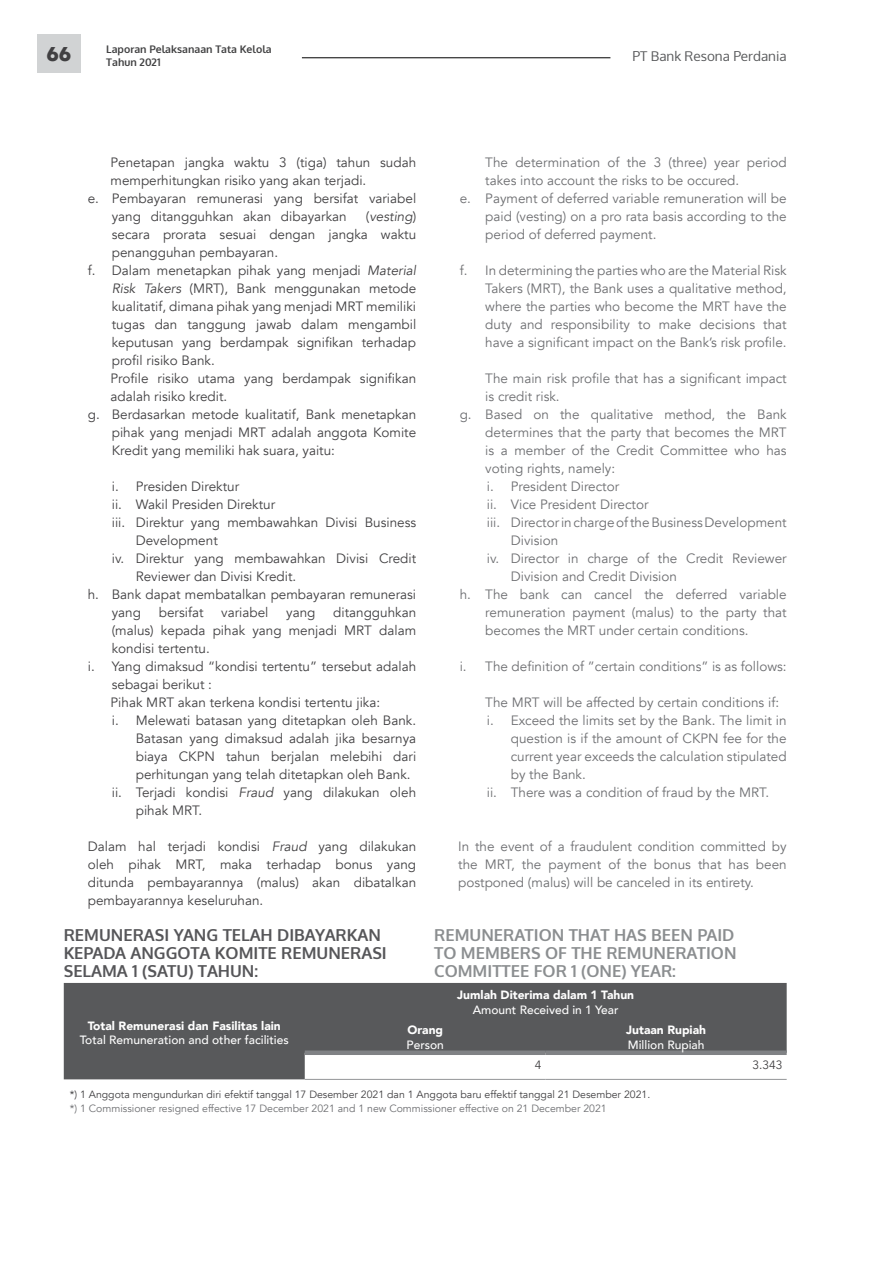
<style>
.page{position:relative;width:893px;height:1263px;background:#fff}
.page>*{position:absolute;margin:0;border:0;box-sizing:border-box;transform-origin:0 0}
.t1{font:21px "Mont Heavy DEMO";color:#414042}
.t2{font:700 16.5px/18px "Oxygen";color:#565659}
.t3{font:700 16.5px/18px "Oxygen";color:#8b8e90}
.t4{font:13.5px/18px "Avenir";color:#414042;text-align:justify}
.t5{font:13.5px/18px "Avenir";color:#6d6e71;text-align:justify}
.t6{font:13.5px "Oxygen";color:#58595b}
.t7{font:italic 13.5px "Avenir";color:#414042}
.t8{font:500 12px "Avenir";color:#fff}
.t9{font:900 12px "Avenir";color:#fff}
.t10{font:12px "Avenir";color:#414042}
.t11{font:10.5px "Avenir";color:#414042}
.t12{font:10.5px "Avenir";color:#6d6e71}
.t13{font:700 10.5px/12.6px "Oxygen";color:#414142}
.s1{font-style:normal}
.s2{font-style:italic}
</style>
<div class="page">
<div style="left:37px;top:34px;width:44px;height:39px;background:#d1d3d4"></div>
<hr style="left:302px;top:57px;width:308px;height:1px;background:#000">
<svg style="left:64px;top:983px;width:723px;height:96px;fill:#58595b"></svg>
<hr style="left:305px;top:1079px;width:241px;height:1px;background:#939598">
<hr style="left:546px;top:1079px;width:241px;height:1px;background:#939598">
<div style="left:305px;top:1050px;width:241px;height:5px;background:#808285"></div>
<div style="left:546px;top:1050px;width:241px;height:5px;background:#808285"></div>
<p class="t13" style="left:106px;top:43px;width:167px">Laporan Pelaksanaan Tata Kelola<br>Tahun 2021</p>
<h1 class="t1" style="left:47px;top:42px;width:26px">66</h1>
<p class="t6" style="left:633px;top:47px;width:156px">PT Bank Resona Perdania</p>
<p class="t4" style="left:111px;top:153px;width:307px">Penetapan jangka waktu 3 (tiga) tahun sudah</p>
<p class="t4" style="left:111px;top:171px;width:257px">memperhitungkan risiko yang akan terjadi.</p>
<p class="t4" style="left:88px;top:189px;width:330px">e. Pembayaran remunerasi yang bersifat variabel</p>
<p class="t4" style="left:112px;top:207px;width:236px">yang ditangguhkan akan dibayarkan</p>
<p class="t7" style="left:366px;top:208px;width:52px"><span class="s1">(</span>vesting<span class="s1">)</span></p>
<p class="t4" style="left:112px;top:225px;width:306px">secara prorata sesuai dengan jangka waktu</p>
<p class="t4" style="left:112px;top:243px;width:168px">penangguhan pembayaran.</p>
<p class="t4" style="left:88px;top:261px;width:330px">f. Dalam menetapkan pihak yang menjadi <span class="s2">Material</span></p>
<p class="t4" style="left:112px;top:279px;width:306px"><span class="s2">Risk Takers</span> (MRT), Bank menggunakan metode</p>
<p class="t4" style="left:112px;top:297px;width:306px">kualitatif, dimana pihak yang menjadi MRT memiliki</p>
<p class="t4" style="left:112px;top:315px;width:306px">tugas dan tanggung jawab dalam mengambil</p>
<p class="t4" style="left:112px;top:333px;width:306px">keputusan yang berdampak signifikan terhadap</p>
<p class="t4" style="left:112px;top:351px;width:104px">profil risiko Bank.</p>
<p class="t4" style="left:111px;top:369px;width:307px">Profile risiko utama yang berdampak signifikan</p>
<p class="t4" style="left:111px;top:387px;width:118px">adalah risiko kredit.</p>
<p class="t4" style="left:88px;top:405px;width:330px">g. Berdasarkan metode kualitatif, Bank menetapkan</p>
<p class="t4" style="left:112px;top:423px;width:306px">pihak yang menjadi MRT adalah anggota Komite</p>
<p class="t4" style="left:112px;top:441px;width:225px">Kredit yang memiliki hak suara, yaitu:</p>
<p class="t4" style="left:112px;top:477px;width:129px">i. Presiden Direktur</p>
<p class="t4" style="left:112px;top:495px;width:165px">ii. Wakil Presiden Direktur</p>
<p class="t4" style="left:112px;top:513px;width:306px">iii. Direktur yang membawahkan Divisi Business</p>
<p class="t4" style="left:136px;top:531px;width:84px">Development</p>
<p class="t4" style="left:112px;top:549px;width:306px">iv. Direktur yang membawahkan Divisi Credit</p>
<p class="t4" style="left:136px;top:567px;width:162px">Reviewer dan Divisi Kredit.</p>
<p class="t4" style="left:88px;top:585px;width:330px">h. Bank dapat membatalkan pembayaran remunerasi</p>
<p class="t4" style="left:112px;top:603px;width:31px">yang</p>
<p class="t4" style="left:159px;top:603px;width:46px">bersifat</p>
<p class="t4" style="left:221px;top:603px;width:49px">variabel</p>
<p class="t4" style="left:286px;top:603px;width:31px">yang</p>
<p class="t4" style="left:333px;top:603px;width:85px">ditangguhkan</p>
<p class="t4" style="left:112px;top:621px;width:306px">(malus) kepada pihak yang menjadi MRT dalam</p>
<p class="t4" style="left:112px;top:639px;width:99px">kondisi tertentu.</p>
<p class="t4" style="left:88px;top:657px;width:330px">i. Yang dimaksud “kondisi tertentu” tersebut adalah</p>
<p class="t4" style="left:112px;top:675px;width:102px">sebagai berikut :</p>
<p class="t4" style="left:111px;top:693px;width:271px">Pihak MRT akan terkena kondisi tertentu jika:</p>
<p class="t4" style="left:112px;top:711px;width:306px">i. Melewati batasan yang ditetapkan oleh Bank.</p>
<p class="t4" style="left:136px;top:729px;width:282px">Batasan yang dimaksud adalah jika besarnya</p>
<p class="t4" style="left:136px;top:747px;width:282px">biaya CKPN tahun berjalan melebihi dari</p>
<p class="t4" style="left:136px;top:765px;width:276px">perhitungan yang telah ditetapkan oleh Bank.</p>
<p class="t4" style="left:112px;top:783px;width:306px">ii. Terjadi kondisi <span class="s2">Fraud</span> yang dilakukan oleh</p>
<p class="t4" style="left:136px;top:801px;width:68px">pihak MRT.</p>
<p class="t4" style="left:88px;top:837px;width:330px">Dalam hal terjadi kondisi <span class="s2">Fraud</span> yang dilakukan oleh pihak MRT, maka terhadap bonus yang ditunda pembayarannya (malus) akan dibatalkan pembayarannya keseluruhan.</p>
<p class="t2" style="left:64px;top:926px;width:324px">REMUNERASI YANG TELAH DIBAYARKAN<br>KEPADA ANGGOTA KOMITE REMUNERASI<br>SELAMA 1 (SATU) TAHUN:</p>
<p class="t5" style="left:485px;top:153px;width:303px">The determination of the 3 (three) year period</p>
<p class="t5" style="left:485px;top:171px;width:256px">takes into account the risks to be occured.</p>
<p class="t5" style="left:460px;top:189px;width:328px">e. Payment of deferred variable remuneration will be</p>
<p class="t5" style="left:485px;top:207px;width:303px">paid (vesting) on a pro rata basis according to the</p>
<p class="t5" style="left:485px;top:225px;width:173px">period of deferred payment.</p>
<p class="t5" style="left:485px;top:261px;width:303px;text-indent:-26px">f. In determining the parties who are the Material Risk Takers (MRT), the Bank uses a qualitative method, where the parties who become the MRT have the duty and responsibility to make decisions that have a significant impact on the Bank’s risk profile.</p>
<p class="t5" style="left:485px;top:369px;width:303px">The main risk profile that has a significant impact</p>
<p class="t5" style="left:485px;top:387px;width:76px">is credit risk.</p>
<p class="t5" style="left:460px;top:405px;width:328px">g. Based on the qualitative method, the Bank</p>
<p class="t5" style="left:485px;top:423px;width:303px">determines that the party that becomes the MRT</p>
<p class="t5" style="left:485px;top:441px;width:303px">is a member of the Credit Committee who has</p>
<p class="t5" style="left:485px;top:459px;width:131px">voting rights, namely:</p>
<p class="t5" style="left:487px;top:477px;width:134px">i. President Director</p>
<p class="t5" style="left:487px;top:495px;width:163px">ii. Vice President Director</p>
<p class="t5" style="left:487px;top:513px;width:301px">iii. Director in charge of the Business Development</p>
<p class="t5" style="left:511px;top:531px;width:49px">Division</p>
<p class="t5" style="left:487px;top:549px;width:301px">iv. Director in charge of the Credit Reviewer</p>
<p class="t5" style="left:511px;top:567px;width:168px">Division and Credit Division</p>
<p class="t5" style="left:460px;top:585px;width:328px">h. The bank can cancel the deferred variable</p>
<p class="t5" style="left:485px;top:603px;width:303px">remuneration payment (malus) to the party that</p>
<p class="t5" style="left:485px;top:621px;width:265px">becomes the MRT under certain conditions.</p>
<p class="t5" style="left:460px;top:657px;width:328px">i. The definition of ”certain conditions” is as follows:</p>
<p class="t5" style="left:485px;top:693px;width:295px">The MRT will be affected by certain conditions if:</p>
<p class="t5" style="left:487px;top:711px;width:301px">i. Exceed the limits set by the Bank. The limit in</p>
<p class="t5" style="left:511px;top:729px;width:277px">question is if the amount of CKPN fee for the</p>
<p class="t5" style="left:511px;top:747px;width:277px">current year exceeds the calculation stipulated</p>
<p class="t5" style="left:511px;top:765px;width:77px">by the Bank.</p>
<p class="t5" style="left:487px;top:783px;width:284px">ii. There was a condition of fraud by the MRT.</p>
<p class="t5" style="left:458px;top:837px;width:330px">In the event of a fraudulent condition committed by the MRT, the payment of the bonus that has been postponed (malus) will be canceled in its entirety.</p>
<p class="t3" style="left:434px;top:926px;width:304px">REMUNERATION THAT HAS BEEN PAID<br>TO MEMBERS OF THE REMUNERATION<br>COMMITTEE FOR 1 (ONE) YEAR:</p>
<p class="t9" style="left:457px;top:985px;width:178px">Jumlah Diterima dalam 1 Tahun</p>
<p class="t8" style="left:473px;top:999px;width:147px">Amount Received in 1 Year</p>
<p class="t9" style="left:88px;top:1015px;width:195px">Total Remunerasi dan Fasilitas lain</p>
<p class="t8" style="left:80px;top:1030px;width:211px">Total Remuneration and other facilities</p>
<p class="t9" style="left:407px;top:1020px;width:37px">Orang</p>
<p class="t8" style="left:407px;top:1034px;width:39px">Person</p>
<p class="t9" style="left:626px;top:1020px;width:81px">Jutaan Rupiah</p>
<p class="t8" style="left:628px;top:1034px;width:78px">Million Rupiah</p>
<p class="t10" style="left:535px;top:1058px;width:8px">4</p>
<p class="t10" style="left:752px;top:1058px;width:32px">3.343</p>
<p class="t11" style="left:70px;top:1088px;width:582px">*) 1 Anggota mengundurkan diri efektif tanggal 17 Desember 2021 dan 1 Anggota baru effektif tanggal 21 Desember 2021.</p>
<p class="t12" style="left:70px;top:1102px;width:538px">*) 1 Commissioner resigned effective 17 December 2021 and 1 new Commissioner effective on 21 December 2021</p>
</div>
